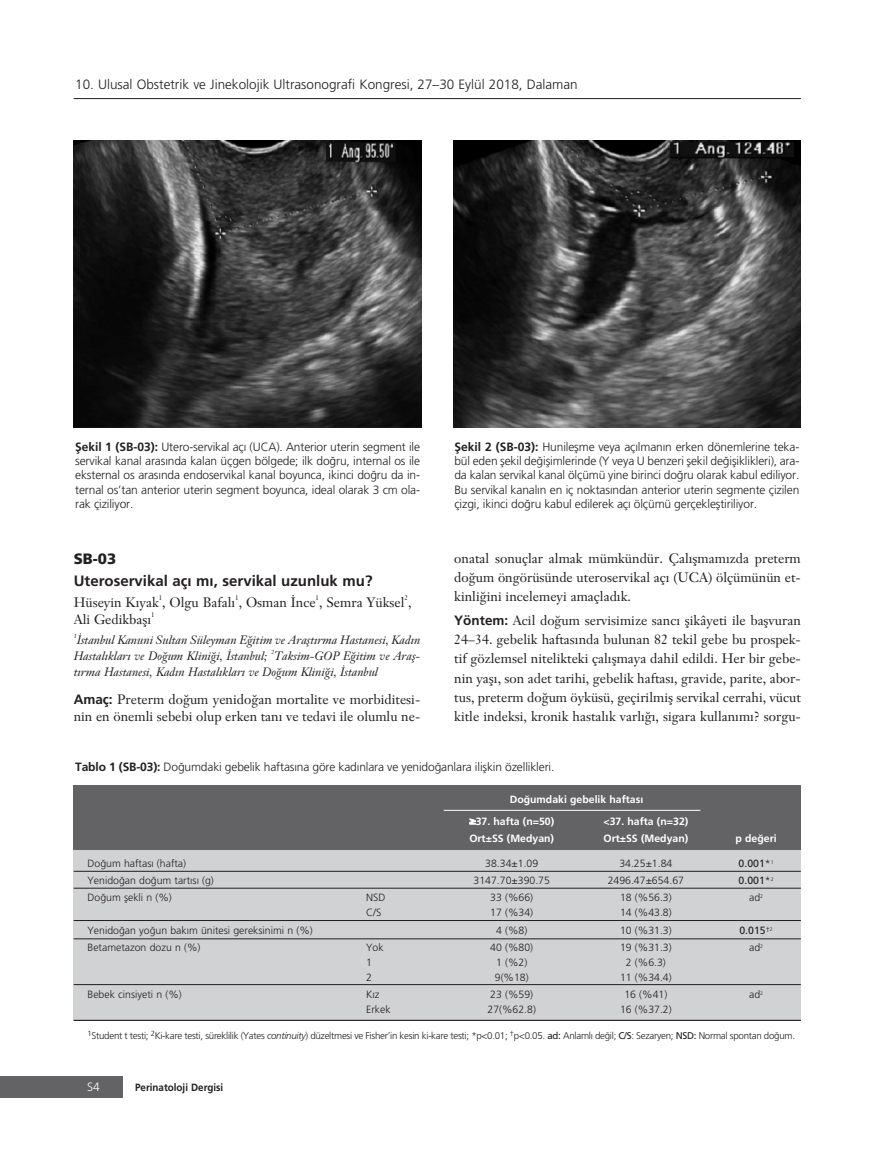
<style>
.page{position:relative;width:876px;height:1174px;background:#fff}
.page>*{position:absolute;margin:0;border:0;box-sizing:border-box;transform-origin:0 0}
.t1{font:700 15px "Frutiger";color:#231f20}
.t2{font:900 15px "Frutiger";color:#231f20}
.t3{font:13.5px/19.4px "Janson Text";color:#231f20;text-align:justify}
.t4{font:300 13.5px "Frutiger";color:#231f20}
.t5{font:300 12px/14.4px "Frutiger";letter-spacing:-.01em;color:#231f20;text-align:justify}
.t6{font:italic 12px/15.9px "Janson Text";color:#231f20}
.t7{font:300 12px "Frutiger";color:#fff}
.t8{font:300 10.5px "Frutiger";color:#231f20}
.t9{font:700 10.5px/21.5px "Frutiger";color:#fff}
.t10{font:10.5px "Frutiger";color:#231f20}
.t11{font:700 10.5px "Frutiger";color:#231f20;scale:.94 1}
.t12{font:300 9.75px "Frutiger";letter-spacing:-.03em;color:#231f20}
.t13{font:6.75px "Janson Text";color:#231f20}
.t14{font:italic 6px "Janson Text";color:#231f20}
.s1{font-weight:700}
.s2{font-family:"Frutiger";font-weight:700}
.s3{font-weight:300}
.s4{font-style:italic}
.s5{font-weight:400}
</style>
<div class="page">
<div style="left:0;top:1076px;width:122px;height:22px;background:#636366"></div>
<hr style="left:74px;top:98px;width:727px;height:1px;background:#231f20">
<img style="left:74px;top:141px;width:348px;height:286px">
<img style="left:453px;top:141px;width:348px;height:286px">
<div style="left:74px;top:785px;width:727px;height:69px;background:#636366"></div>
<div style="left:74px;top:850px;width:727px;height:171px;background:#d1d2d4"></div>
<hr style="left:74px;top:1019px;width:727px;height:2px;background:#231f20">
<hr style="left:74px;top:871px;width:727px;height:1px;background:#231f20">
<hr style="left:74px;top:888px;width:727px;height:1px;background:#231f20">
<hr style="left:74px;top:920px;width:727px;height:1px;background:#231f20">
<hr style="left:74px;top:938px;width:727px;height:1px;background:#231f20">
<hr style="left:74px;top:984px;width:727px;height:1px;background:#231f20">
<hr style="left:444px;top:810px;width:256px;height:1px;background:#fff">
<p class="t4" style="left:75px;top:79px;width:504px">10. Ulusal Obstetrik ve Jinekolojik Ultrasonografi Kongresi, 27–30 Eylül 2018, Dalaman</p>
<p class="t5" style="left:75px;top:440px;width:346px"><span class="s1">fiekil 1 (SB-03):</span> Utero-servikal aç› (UCA). Anterior uterin segment ile servikal kanal aras›nda kalan üçgen bölgede; ilk do¤ru, internal os ile eksternal os aras›nda endoservikal kanal boyunca, ikinci do¤ru da in&shy;ternal os’tan anterior uterin segment boyunca, ideal olarak 3 cm ola&shy;rak çiziliyor.</p>
<p class="t5" style="left:454px;top:440px;width:346px"><span class="s1">fiekil 2 (SB-03):</span> Hunileflme veya aç›lman›n erken dönemlerine teka&shy;bül eden flekil de¤iflimlerinde (Y veya U benzeri flekil de¤ifliklikleri), ara&shy;da kalan servikal kanal ölçümü yine birinci do¤ru olarak kabul ediliyor.<br>Bu servikal kanal›n en iç noktas›ndan anterior uterin segmente çizilen çizgi, ikinci do¤ru kabul edilerek aç› ölçümü gerçeklefltiriliyor.</p>
<p class="t2" style="left:74px;top:552px;width:44px">SB-03</p>
<p class="t1" style="left:74px;top:575px;width:300px">Uteroservikal aç› m›, servikal uzunluk mu?</p>
<p class="t3" style="left:74px;top:594px;width:339px">Hüseyin K›yak , Olgu Bafal› , Osman ‹nce , Semra Yüksel ,</p>
<p class="t13" style="left:159px;top:595px;width:5px">1</p>
<p class="t13" style="left:235px;top:595px;width:5px">1</p>
<p class="t13" style="left:316px;top:595px;width:5px">1</p>
<p class="t13" style="left:404px;top:595px;width:5px">2</p>
<p class="t3" style="left:74px;top:611px;width:79px">Ali Gedikbafl›</p>
<p class="t13" style="left:151px;top:612px;width:5px">1</p>
<p class="t14" style="left:74px;top:634px;width:5px">1</p>
<p class="t6" style="left:74px;top:633px;width:348px">‹stanbul Kanuni Sultan Süleyman E¤itim ve Araflt›rma Hastanesi, Kad›n<br>Hastal›klar› ve Do¤um Klini¤i, ‹stanbul;</p>
<p class="t14" style="left:271px;top:650px;width:5px">2</p>
<p class="t6" style="left:74px;top:649px;width:348px;text-indent:200px">Taksim-GOP E¤itim ve Arafl&shy;t›rma Hastanesi, Kad›n Hastal›klar› ve Do¤um Klini¤i, ‹stanbul</p>
<p class="t3" style="left:74px;top:692px;width:348px;line-height:17.4px"><span class="s2">Amaç:</span> Preterm do¤um yenido¤an mortalite ve morbiditesi&shy;nin en önemli sebebi olup erken tan› ve tedavi ile olumlu ne-</p>
<p class="t3" style="left:454px;top:549px;width:348px">onatal sonuçlar almak mümkündür. Çal›flmam›zda preterm do¤um öngörüsünde uteroservikal aç› (UCA) ölçümünün et&shy;kinli¤ini incelemeyi amaçlad›k.</p>
<p class="t3" style="left:454px;top:612px;width:348px"><span class="s2">Yöntem:</span> Acil do¤um servisimize sanc› flikâyeti ile baflvuran 24–34. gebelik haftas›nda bulunan 82 tekil gebe bu prospek&shy;tif gözlemsel nitelikteki çal›flmaya dahil edildi. Her bir gebe&shy;nin yafl›, son adet tarihi, gebelik haftas›, gravide, parite, abor&shy;tus, preterm do¤um öyküsü, geçirilmifl servikal cerrahi, vücut kitle indeksi, kronik hastal›k varl›¤›, sigara kullan›m›? sorgu-</p>
<p class="t5" style="left:75px;top:760px;width:481px"><span class="s1">Tablo 1 (SB-03):</span> Do¤umdaki gebelik haftas›na göre kad›nlara ve yenido¤anlara iliflkin özellikleri.</p>
<p class="t9" style="left:469px;top:789px;width:175px;text-indent:40px">Do¤umdaki gebelik haftas› ≥37. hafta (n=50)</p>
<p class="t9" style="left:603px;top:811px;width:86px">&lt;37. hafta (n=32)</p>
<p class="t9" style="left:469px;top:828px;width:86px">Ort±SS (Medyan)</p>
<p class="t9" style="left:603px;top:828px;width:86px">Ort±SS (Medyan)</p>
<p class="t9" style="left:735px;top:828px;width:43px">p de¤eri</p>
<p class="t8" style="left:88px;top:859px;width:100px">Do¤um haftas› (hafta)</p>
<p class="t8" style="left:485px;top:859px;width:54px">38.34±1.09</p>
<p class="t8" style="left:619px;top:859px;width:54px">34.25±1.84</p>
<p class="t10" style="left:739px;top:859px;width:37px">0.001<span class="s3">*</span><sup>1</sup></p>
<p class="t8" style="left:88px;top:876px;width:128px">Yenido¤an do¤um tart›s› (g)</p>
<p class="t8" style="left:474px;top:876px;width:78px">3147.70±390.75</p>
<p class="t8" style="left:608px;top:876px;width:78px">2496.47±654.67</p>
<p class="t10" style="left:739px;top:876px;width:37px">0.001<span class="s3">*</span><sup>2</sup></p>
<p class="t8" style="left:88px;top:893px;width:86px">Do¤um flekli n (%)</p>
<p class="t8" style="left:366px;top:893px;width:21px">NSD</p>
<p class="t8" style="left:490px;top:893px;width:44px">33 (%66)</p>
<p class="t8" style="left:620px;top:893px;width:53px">18 (%56.3)</p>
<p class="t8" style="left:749px;top:893px;width:16px">ad<sup>2</sup></p>
<p class="t8" style="left:366px;top:908px;width:17px">C/S</p>
<p class="t8" style="left:490px;top:908px;width:44px">17 (%34)</p>
<p class="t8" style="left:620px;top:908px;width:53px">14 (%43.8)</p>
<p class="t8" style="left:88px;top:926px;width:227px">Yenido¤an yo¤un bak›m ünitesi gereksinimi n (%)</p>
<p class="t8" style="left:496px;top:926px;width:33px">4 (%8)</p>
<p class="t8" style="left:620px;top:926px;width:53px">10 (%31.3)</p>
<p class="t10" style="left:739px;top:926px;width:35px">0.015<sup>†</sup><sup>2</sup></p>
<p class="t8" style="left:88px;top:943px;width:114px">Betametazon dozu n (%)</p>
<p class="t8" style="left:366px;top:943px;width:19px">Yok</p>
<p class="t8" style="left:490px;top:943px;width:44px">40 (%80)</p>
<p class="t8" style="left:620px;top:943px;width:53px">19 (%31.3)</p>
<p class="t8" style="left:749px;top:943px;width:15px">ad<sup>2</sup></p>
<p class="t8" style="left:366px;top:958px;width:7px">1</p>
<p class="t8" style="left:496px;top:958px;width:33px">1 (%2)</p>
<p class="t8" style="left:626px;top:958px;width:41px">2 (%6.3)</p>
<p class="t8" style="left:366px;top:973px;width:7px">2</p>
<p class="t8" style="left:495px;top:973px;width:35px">9(%18)</p>
<p class="t8" style="left:620px;top:973px;width:53px">11 (%34.4)</p>
<p class="t8" style="left:88px;top:990px;width:96px">Bebek cinsiyeti n (%)</p>
<p class="t8" style="left:366px;top:990px;width:15px">K›z</p>
<p class="t8" style="left:490px;top:990px;width:44px">23 (%59)</p>
<p class="t8" style="left:624px;top:990px;width:44px">16 (%41)</p>
<p class="t8" style="left:749px;top:990px;width:16px">ad<sup>2</sup></p>
<p class="t8" style="left:366px;top:1005px;width:26px">Erkek</p>
<p class="t8" style="left:487px;top:1005px;width:50px">27(%62.8)</p>
<p class="t8" style="left:620px;top:1005px;width:53px">16 (%37.2)</p>
<p class="t12" style="left:88px;top:1031px;width:709px"><sup>1</sup>Student t testi; <sup>2</sup>Ki-kare testi, süreklilik (Yates <span class="s4">continuity</span>) düzeltmesi ve Fisher’in kesin ki-kare testi; *p&lt;0.01; <sup>†</sup>p&lt;0.05. <span class="s5">ad:</span> Anlaml› de¤il; <span class="s5">C/S</span>: Sezaryen; <span class="s5">NSD:</span> Normal spontan do¤um.</p>
<p class="t7" style="left:87px;top:1082px;width:14px">S4</p>
<p class="t11" style="left:135px;top:1083px;width:95px">Perinatoloji Dergisi</p>
</div>
